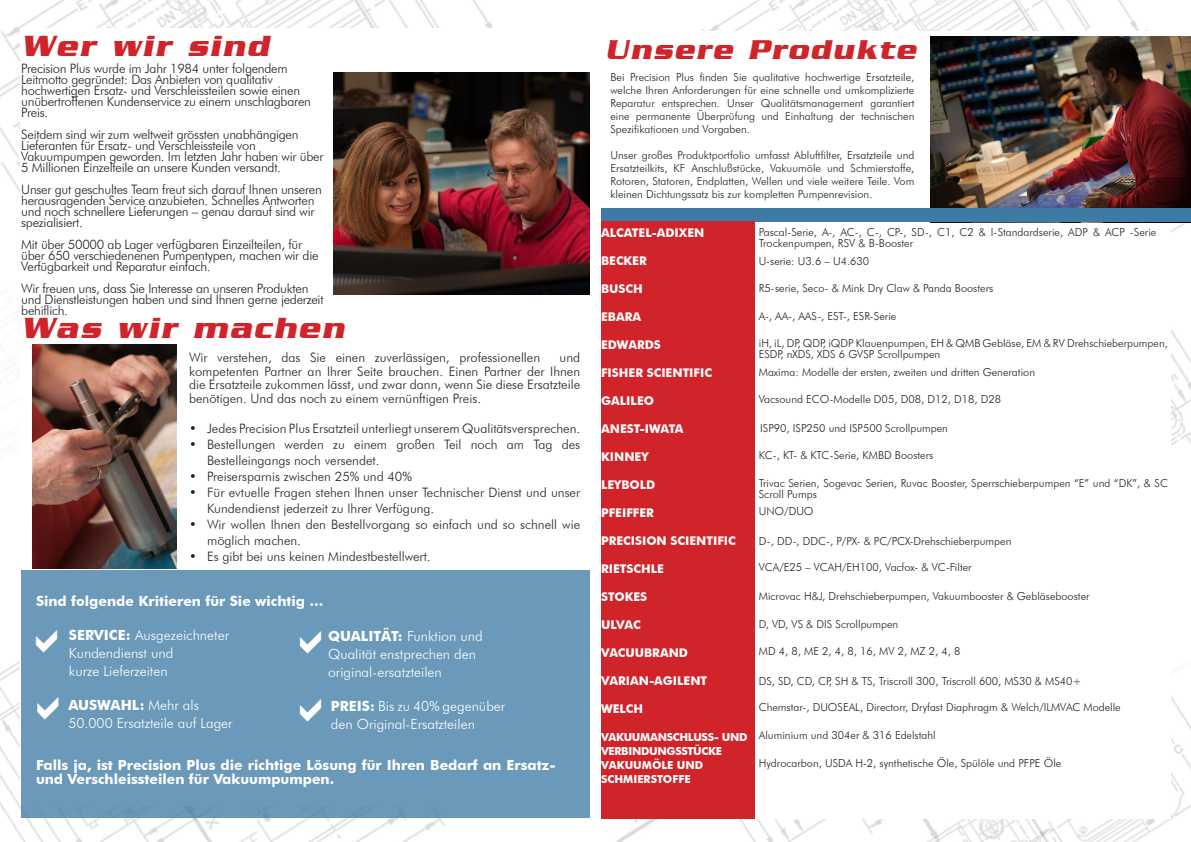
<style>
.page{position:relative;width:1191px;height:842px;background:#fff}
.page>*{position:absolute;margin:0;border:0;box-sizing:border-box;transform-origin:0 0}
.t1{font:italic 700 30px "Serpentine";letter-spacing:.06em;color:#d1232a}
.t2{font:italic 700 28px "Serpentine";letter-spacing:.06em;color:#d1232a}
.Catalog_Header_Style{font:300 14px/18px "Futura BT";color:#fff}
.Catalog_Header_Style-2{font:700 14px/14px "Futura BT";color:#fff}
.Catalog_Header_Style-3{font:300 13px/11px "Futura BT";letter-spacing:-.02em;color:#231f20}
.Catalog_Header_Style-4{font:300 13px/16px "Futura BT";color:#231f20}
.Catalog_Header_Style-5{font:700 12px "Futura BT";color:#fff}
.Catalog_Header_Style-6{font:300 11px/13px "Futura BT";color:#231f20}
.Catalog_Header_Style-7{font:700 11px/14px "Futura BT";letter-spacing:-.03em;color:#fff}
.Catalog_Header_Style-8{font:700 11px/14px "Futura BT";color:#fff}
.s1{font-weight:700}
</style>
<div class="page">
<img style="left:702px;top:0;width:489px;height:446px">
<img style="left:0;top:0;width:589px;height:842px">
<img style="left:616px;top:696px;width:575px;height:146px">
<img style="left:0;top:660px;width:256px;height:182px">
<svg style="left:0;top:451px;width:590px;height:209px"></svg>
<div style="left:603px;top:31px;width:567px;height:788px;background:#fff"></div>
<div style="left:20px;top:28px;width:569px;height:778px;background:#fff"></div>
<div style="left:21px;top:570px;width:568px;height:247px;background:#6a99b9"></div>
<img style="left:930px;top:36px;width:261px;height:173px">
<img style="left:33px;top:345px;width:144px;height:223px">
<img style="left:333px;top:73px;width:256px;height:221px">
<div style="left:601px;top:209px;width:590px;height:13px;background:#3e7ba4"></div>
<div style="left:601px;top:221px;width:153px;height:598px;background:#d1232a"></div>
<p class="t1" style="left:21px;top:30px;width:249px">Wer wir sind</p>
<p class="Catalog_Header_Style-3" style="left:21px;top:63px;width:291px">Precision Plus wurde im Jahr 1984 unter folgendem Leitmotto gegründet: Das Anbieten von qualitativ hochwertigen Ersatz- und Verschleissteilen sowie einen unübertroffenen Kundenservice zu einem unschlagbaren Preis.</p>
<p class="Catalog_Header_Style-3" style="left:21px;top:129px;width:304px">Seitdem sind wir zum weltweit grössten unabhängigen Lieferanten für Ersatz- und Verschleissteile von Vakuumpumpen geworden. Im letzten Jahr haben wir über 5 Millionen Einzelteile an unsere Kunden versandt.</p>
<p class="Catalog_Header_Style-3" style="left:21px;top:184px;width:302px">Unser gut geschultes Team freut sich darauf Ihnen unseren herausragenden Service anzubieten. Schnelles Antworten und noch schnellere Lieferungen – genau darauf sind wir spezialisiert.</p>
<p class="Catalog_Header_Style-3" style="left:21px;top:239px;width:299px">Mit über 50000 ab Lager verfügbaren Einzeilteilen, für über 650 verschiedenenen Pumpentypen, machen wir die<br>Verfügbarkeit und Reparatur einfach.</p>
<p class="Catalog_Header_Style-3" style="left:21px;top:283px;width:304px">Wir freuen uns, dass Sie Interesse an unseren Produkten und Dienstleistungen haben und sind Ihnen gerne jederzeit behiflich.</p>
<p class="t1" style="left:21px;top:312px;width:324px">Was wir machen</p>
<p class="Catalog_Header_Style-4" style="left:189px;top:350px;width:353px">Wir verstehen, das Sie einen zuverlässigen, professionellen</p>
<p class="Catalog_Header_Style-3" style="left:189px;top:351px;width:393px;line-height:13.3px;text-align:justify;text-indent:370px">und kompetenten Partner an Ihrer Seite brauchen. Einen Partner der Ihnen die Ersatzteile zukommen lässt, und zwar dann, wenn Sie diese Ersatzteile benötigen. Und das noch zu einem vernünftigen Preis.</p>
<p class="Catalog_Header_Style-4" style="left:189px;top:420px;width:392px">• Jedes Precision Plus Ersatzteil unterliegt unserem Qualitätsversprechen.</p>
<p class="Catalog_Header_Style-4" style="left:207px;top:436px;width:374px;text-indent:-18px">• Bestellungen werden zu einem großen Teil noch am Tag des<br>Bestelleingangs noch versendet.</p>
<p class="Catalog_Header_Style-4" style="left:189px;top:468px;width:224px">• Preisersparnis zwischen 25% und 40%</p>
<p class="Catalog_Header_Style-4" style="left:207px;top:484px;width:374px;text-indent:-18px">• Für evtuelle Fragen stehen Ihnen unser Technischer Dienst und unser<br>Kundendienst jederzeit zu Ihrer Verfügung.</p>
<p class="Catalog_Header_Style-4" style="left:207px;top:516px;width:374px;text-indent:-18px">• Wir wollen Ihnen den Bestellvorgang so einfach und so schnell wie möglich machen.</p>
<p class="Catalog_Header_Style-4" style="left:189px;top:548px;width:243px">• Es gibt bei uns keinen Mindestbestellwert.</p>
<p class="Catalog_Header_Style-2" style="left:36px;top:594px;width:289px">Sind folgende Kritieren für Sie wichtig …</p>
<p class="Catalog_Header_Style" style="left:69px;top:626px;width:162px"><span class="s1">SERVICE:</span> Ausgezeichneter<br>Kundendienst und<br>kurze Lieferzeiten</p>
<p class="Catalog_Header_Style" style="left:68px;top:696px;width:166px"><span class="s1">AUSWAHL:</span> Mehr als<br>50.000 Ersatzteile auf Lager</p>
<p class="Catalog_Header_Style" style="left:328px;top:627px;width:156px"><span class="s1">QUALITÄT:</span> Funktion und<br>Qualität enstprechen den original-ersatzteilen</p>
<p class="Catalog_Header_Style" style="left:331px;top:697px;width:176px"><span class="s1">PREIS:</span> Bis zu 40% gegenüber den Original-Ersatzteilen</p>
<p class="Catalog_Header_Style-2" style="left:36px;top:758px;width:521px">Falls ja, ist Precision Plus die richtige Lösung für Ihren Bedarf an Ersatz&shy;und Verschleissteilen für Vakuumpumpen.</p>
<p class="t2" style="left:604px;top:34px;width:313px">Unsere Produkte</p>
<p class="Catalog_Header_Style-6" style="left:610px;top:70px;width:305px;text-align:justify">Bei Precision Plus finden Sie qualitative hochwertige Ersatzteile, welche Ihren Anforderungen für eine schnelle und umkomplizierte Reparatur entsprechen. Unser Qualitätsmanagement garantiert eine permanente Überprüfung und Einhaltung der technischen Spezifikationen und Vorgaben.</p>
<p class="Catalog_Header_Style-6" style="left:610px;top:148px;width:305px;text-align:justify">Unser großes Produktportfolio umfasst Abluftfilter, Ersatzteile und Ersatzteilkits, KF Anschlußstücke, Vakuumöle und Schmierstoffe, Rotoren, Statoren, Endplatten, Wellen und viele weitere Teile. Vom kleinen Dichtungssatz bis zur kompletten Pumpenrevision.</p>
<p class="Catalog_Header_Style-5" style="left:601px;top:225px;width:105px">ALCATEL-ADIXEN</p>
<p class="Catalog_Header_Style-5" style="left:601px;top:253px;width:47px">BECKER</p>
<p class="Catalog_Header_Style-5" style="left:601px;top:281px;width:43px">BUSCH</p>
<p class="Catalog_Header_Style-5" style="left:601px;top:309px;width:41px">EBARA</p>
<p class="Catalog_Header_Style-5" style="left:601px;top:337px;width:61px">EDWARDS</p>
<p class="Catalog_Header_Style-5" style="left:601px;top:365px;width:112px">FISHER SCIENTIFIC</p>
<p class="Catalog_Header_Style-5" style="left:601px;top:393px;width:54px">GALILEO</p>
<p class="Catalog_Header_Style-5" style="left:601px;top:421px;width:84px">ANEST-IWATA</p>
<p class="Catalog_Header_Style-5" style="left:601px;top:449px;width:49px">KINNEY</p>
<p class="Catalog_Header_Style-5" style="left:601px;top:477px;width:56px">LEYBOLD</p>
<p class="Catalog_Header_Style-5" style="left:601px;top:505px;width:54px">PFEIFFER</p>
<p class="Catalog_Header_Style-5" style="left:601px;top:533px;width:136px">PRECISION SCIENTIFIC</p>
<p class="Catalog_Header_Style-5" style="left:601px;top:561px;width:64px">RIETSCHLE</p>
<p class="Catalog_Header_Style-5" style="left:601px;top:589px;width:48px">STOKES</p>
<p class="Catalog_Header_Style-5" style="left:601px;top:617px;width:41px">ULVAC</p>
<p class="Catalog_Header_Style-5" style="left:601px;top:645px;width:88px">VACUUBRAND</p>
<p class="Catalog_Header_Style-5" style="left:601px;top:673px;width:108px">VARIAN-AGILENT</p>
<p class="Catalog_Header_Style-5" style="left:601px;top:701px;width:43px">WELCH</p>
<p class="Catalog_Header_Style-7" style="left:601px;top:730px;width:148px">VAKUUMANSCHLUSS- UND<br>VERBINDUNGSSTÜCKE</p>
<p class="Catalog_Header_Style-8" style="left:601px;top:758px;width:104px">VAKUUMÖLE UND<br>SCHMIERSTOFFE</p>
<p class="Catalog_Header_Style-6" style="left:759px;top:226px;width:399px;line-height:11px">Pascal-Serie, A-, AC-, C-, CP-, SD-, C1, C2 &amp; I-Standardserie, ADP &amp; ACP -Serie<br>Trockenpumpen, RSV &amp; B-Booster</p>
<p class="Catalog_Header_Style-6" style="left:759px;top:255px;width:112px">U-serie: U3.6 – U4.630</p>
<p class="Catalog_Header_Style-6" style="left:759px;top:281px;width:236px">R5-serie, Seco- &amp; Mink Dry Claw &amp; Panda Boosters</p>
<p class="Catalog_Header_Style-6" style="left:759px;top:309px;width:139px">A-, AA-, AAS-, EST-, ESR-Serie</p>
<p class="Catalog_Header_Style-6" style="left:759px;top:338px;width:410px;line-height:11px">iH, iL, DP, QDP, iQDP Klauenpumpen, EH &amp; QMB Gebläse, EM &amp; RV Drehschieberpumpen,<br>ESDP, nXDS, XDS 6 GVSP Scrollpumpen</p>
<p class="Catalog_Header_Style-6" style="left:759px;top:365px;width:278px">Maxima: Modelle der ersten, zweiten und dritten Generation</p>
<p class="Catalog_Header_Style-6" style="left:759px;top:393px;width:244px">Vacsound ECO-Modelle D05, D08, D12, D18, D28</p>
<p class="Catalog_Header_Style-6" style="left:760px;top:421px;width:189px">ISP90, ISP250 und ISP500 Scrollpumpen</p>
<p class="Catalog_Header_Style-6" style="left:759px;top:449px;width:176px">KC-, KT- &amp; KTC-Serie, KMBD Boosters</p>
<p class="Catalog_Header_Style-6" style="left:759px;top:478px;width:410px;line-height:11px">Trivac Serien, Sogevac Serien, Ruvac Booster, Sperrschieberpumpen “E” und “DK”, &amp; SC<br>Scroll Pumps</p>
<p class="Catalog_Header_Style-6" style="left:759px;top:505px;width:56px">UNO/DUO</p>
<p class="Catalog_Header_Style-6" style="left:759px;top:534px;width:254px">D-, DD-, DDC-, P/PX- &amp; PC/PCX-Drehschieberpumpen</p>
<p class="Catalog_Header_Style-6" style="left:759px;top:561px;width:214px">VCA/E25 – VCAH/EH100, Vacfox- &amp; VC-Filter</p>
<p class="Catalog_Header_Style-6" style="left:759px;top:589px;width:332px">Microvac H&amp;J, Drehschieberpumpen, Vakuumbooster &amp; Gebläsebooster</p>
<p class="Catalog_Header_Style-6" style="left:759px;top:617px;width:141px">D, VD, VS &amp; DIS Scrollpumpen</p>
<p class="Catalog_Header_Style-6" style="left:759px;top:644px;width:203px">MD 4, 8, ME 2, 4, 8, 16, MV 2, MZ 2, 4, 8</p>
<p class="Catalog_Header_Style-6" style="left:759px;top:674px;width:324px">DS, SD, CD, CP, SH &amp; TS, Triscroll 300, Triscroll 600, MS30 &amp; MS40+</p>
<p class="Catalog_Header_Style-6" style="left:759px;top:700px;width:363px">Chemstar-, DUOSEAL, Directorr, Dryfast Diaphragm &amp; Welch/ILMVAC Modelle</p>
<p class="Catalog_Header_Style-6" style="left:759px;top:728px;width:178px">Aluminium und 304er &amp; 316 Edelstahl</p>
<p class="Catalog_Header_Style-6" style="left:759px;top:756px;width:304px">Hydrocarbon, USDA H-2, synthetische Öle, Spülöle und PFPE Öle</p>
</div>
